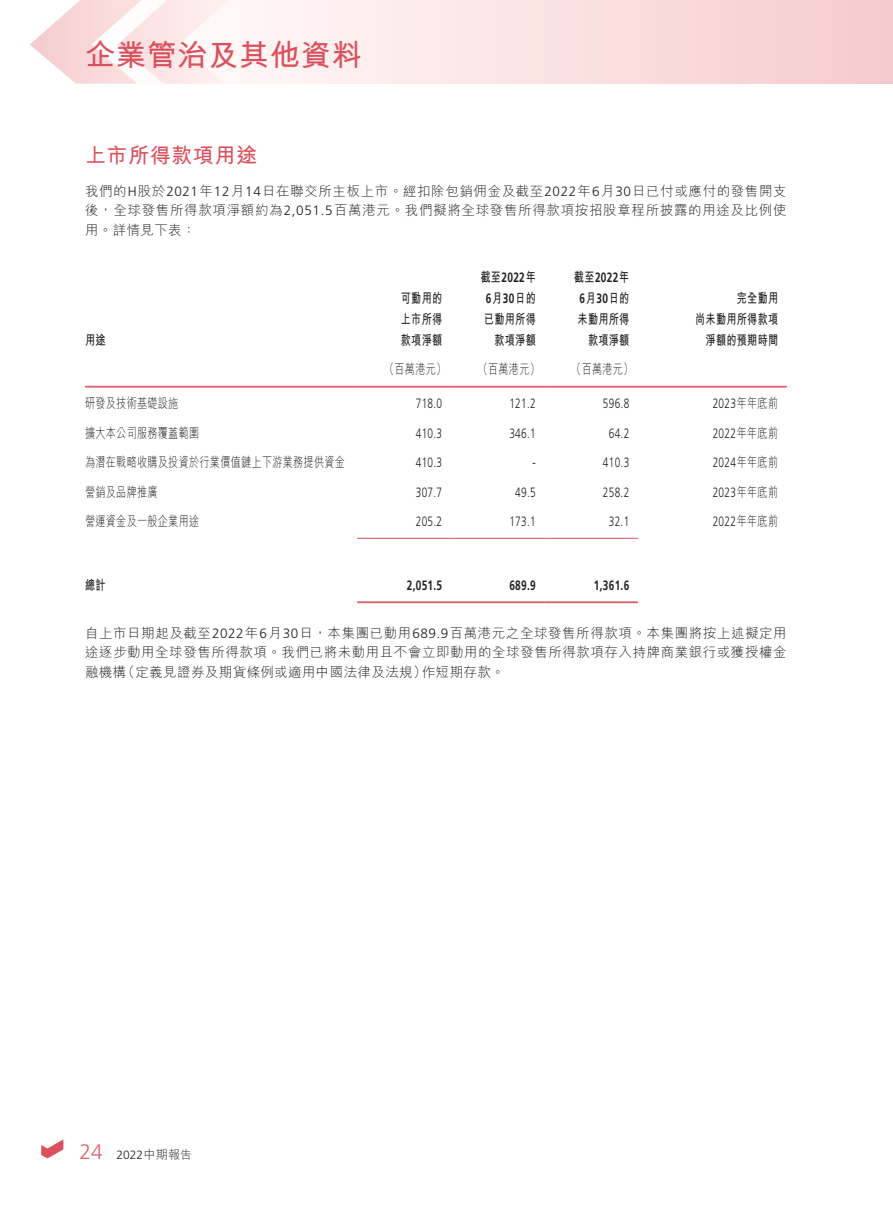
<style>
.page{position:relative;width:893px;height:1212px;background:#fff}
.page>*{position:absolute;margin:0;border:0;box-sizing:border-box;transform-origin:0 0}
.t1{font:700 30px "M Hei HK";letter-spacing:.03em;color:#db505c}
.t2{font:700 21px "M Hei HK";letter-spacing:.03em;color:#db505c}
.t3{font:300 13.5px/19.5px "M Hei HK";letter-spacing:.03em;color:#231f20;text-align:justify}
.t4{font:300 13.5px "Frutiger LT Std";letter-spacing:.03em;color:#231f20;scale:.75 1}
.t5{font:300 13.5px "M Hei HK";letter-spacing:.03em;color:#231f20;scale:.75 1}
.t6{font:700 13.5px/21px "M Hei HK";letter-spacing:.03em;color:#231f20;text-align:right;scale:.75 1}
.t7{font:700 13.5px/21px "Frutiger LT Std";letter-spacing:.03em;color:#231f20;text-align:center;scale:.75 1}
.t8{font:300 12px "Frutiger LT Std";color:#231f20}
.s1{font-family:"Frutiger LT Std"}
.s2{font-family:"M Hei HK"}
.s3{font-size:21px;color:#e2646b}
</style>
<div class="page">
<svg style="left:261px;top:0;width:632px;height:84px"></svg>
<svg style="left:30px;top:0;width:198px;height:84px"></svg>
<svg style="left:41px;top:1139px;width:22px;height:19px"></svg>
<hr style="left:85px;top:386px;width:272px;height:1px;background:#db505c">
<hr style="left:85px;top:387px;width:272px;height:1px;background:#db505c">
<hr style="left:357px;top:386px;width:94px;height:1px;background:#db505c">
<hr style="left:357px;top:387px;width:94px;height:1px;background:#db505c">
<hr style="left:451px;top:386px;width:93px;height:1px;background:#db505c">
<hr style="left:451px;top:387px;width:93px;height:1px;background:#db505c">
<hr style="left:544px;top:386px;width:94px;height:1px;background:#db505c">
<hr style="left:544px;top:387px;width:94px;height:1px;background:#db505c">
<hr style="left:638px;top:386px;width:149px;height:1px;background:#db505c">
<hr style="left:638px;top:387px;width:149px;height:1px;background:#db505c">
<hr style="left:357px;top:538px;width:94px;height:1px;background:#db505c">
<hr style="left:451px;top:538px;width:93px;height:1px;background:#db505c">
<hr style="left:544px;top:538px;width:94px;height:1px;background:#db505c">
<hr style="left:357px;top:602px;width:94px;height:1px;background:#db505c">
<hr style="left:451px;top:602px;width:93px;height:1px;background:#db505c">
<hr style="left:544px;top:602px;width:94px;height:1px;background:#db505c">
<h1 class="t1" style="left:85px;top:33px;width:278px">企業管治及其他資料</h1>
<h2 class="t2" style="left:85px;top:140px;width:174px">上市所得款項用途</h2>
<p class="t3" style="left:85px;top:181px;width:703px">我們的<span class="s1">H</span>股於<span class="s1">2021</span>年<span class="s1">12</span>月<span class="s1">14</span>日在聯交所主板上市。經扣除包銷佣金及截至<span class="s1">2022</span>年<span class="s1">6</span>月<span class="s1">30</span>日已付或應付的發售開支後，全球發售所得款項淨額約為<span class="s1">2,051.5</span>百萬港元。我們擬將全球發售所得款項按招股章程所披露的用途及比例使用。詳情見下表：</p>
<p class="t6" style="left:85px;top:328px;width:29px">用途</p>
<p class="t6" style="left:401px;top:286px;width:57px;text-align:justify">可動用的上市所得款項淨額</p>
<p class="t7" style="left:480px;top:266px;width:75px"><span class="s2">截至</span>2022<span class="s2">年<br></span>6<span class="s2">月</span>30<span class="s2">日的</span></p>
<p class="t6" style="left:484px;top:307px;width:71px">已動用所得款項淨額</p>
<p class="t7" style="left:574px;top:266px;width:75px"><span class="s2">截至</span>2022<span class="s2">年<br></span>6<span class="s2">月</span>30<span class="s2">日的</span></p>
<p class="t6" style="left:578px;top:307px;width:71px">未動用所得款項淨額</p>
<p class="t5" style="left:384px;top:362px;width:84px">（百萬港元）</p>
<p class="t5" style="left:478px;top:362px;width:84px">（百萬港元）</p>
<p class="t5" style="left:571px;top:362px;width:84px">（百萬港元）</p>
<p class="t6" style="left:695px;top:286px;width:112px">完全動用<br>尚未動用所得款項淨額的預期時間</p>
<p class="t5" style="left:85px;top:396px;width:126px">研發及技術基礎設施</p>
<p class="t4" style="left:416px;top:396px;width:37px">718.0</p>
<p class="t4" style="left:509px;top:396px;width:37px">121.2</p>
<p class="t4" style="left:603px;top:396px;width:37px">596.8</p>
<p class="t4" style="left:713px;top:396px;width:89px">2023<span class="s2">年年底前</span></p>
<p class="t5" style="left:85px;top:426px;width:154px">擴大本公司服務覆蓋範圍</p>
<p class="t4" style="left:416px;top:425px;width:37px">410.3</p>
<p class="t4" style="left:509px;top:425px;width:37px">346.1</p>
<p class="t4" style="left:609px;top:425px;width:29px">64.2</p>
<p class="t4" style="left:713px;top:425px;width:89px">2022<span class="s2">年年底前</span></p>
<p class="t5" style="left:85px;top:455px;width:348px">為潛在戰略收購及投資於行業價值鏈上下游業務提供資金</p>
<p class="t4" style="left:416px;top:455px;width:37px">410.3</p>
<p class="t4" style="left:532px;top:455px;width:6px">-</p>
<p class="t4" style="left:603px;top:455px;width:37px">410.3</p>
<p class="t4" style="left:713px;top:455px;width:89px">2024<span class="s2">年年底前</span></p>
<p class="t5" style="left:85px;top:485px;width:98px">營銷及品牌推廣</p>
<p class="t4" style="left:416px;top:484px;width:37px">307.7</p>
<p class="t4" style="left:515px;top:484px;width:29px">49.5</p>
<p class="t4" style="left:603px;top:484px;width:37px">258.2</p>
<p class="t4" style="left:713px;top:484px;width:89px">2023<span class="s2">年年底前</span></p>
<p class="t5" style="left:85px;top:514px;width:154px">營運資金及一般企業用途</p>
<p class="t4" style="left:416px;top:514px;width:37px">205.2</p>
<p class="t4" style="left:509px;top:514px;width:37px">173.1</p>
<p class="t4" style="left:609px;top:514px;width:29px">32.1</p>
<p class="t4" style="left:713px;top:514px;width:89px">2022<span class="s2">年年底前</span></p>
<p class="t6" style="left:85px;top:573px;width:29px">總計</p>
<p class="t7" style="left:407px;top:574px;width:49px">2,051.5</p>
<p class="t7" style="left:509px;top:574px;width:37px">689.9</p>
<p class="t7" style="left:594px;top:574px;width:49px">1,361.6</p>
<p class="t3" style="left:85px;top:623px;width:703px">自上市日期起及截至<span class="s1">2022</span>年<span class="s1">6</span>月<span class="s1">30</span>日，本集團已動用<span class="s1">689.9</span>百萬港元之全球發售所得款項。本集團將按上述擬定用途逐步動用全球發售所得款項。我們已將未動用且不會立即動用的全球發售所得款項存入持牌商業銀行或獲授權金融機構（定義見證券及期貨條例或適用中國法律及法規）作短期存款。</p>
<p class="t8" style="left:79px;top:1147px;width:114px"><span class="s3">24</span> 2022<span class="s2">中期報告</span></p>
</div>
